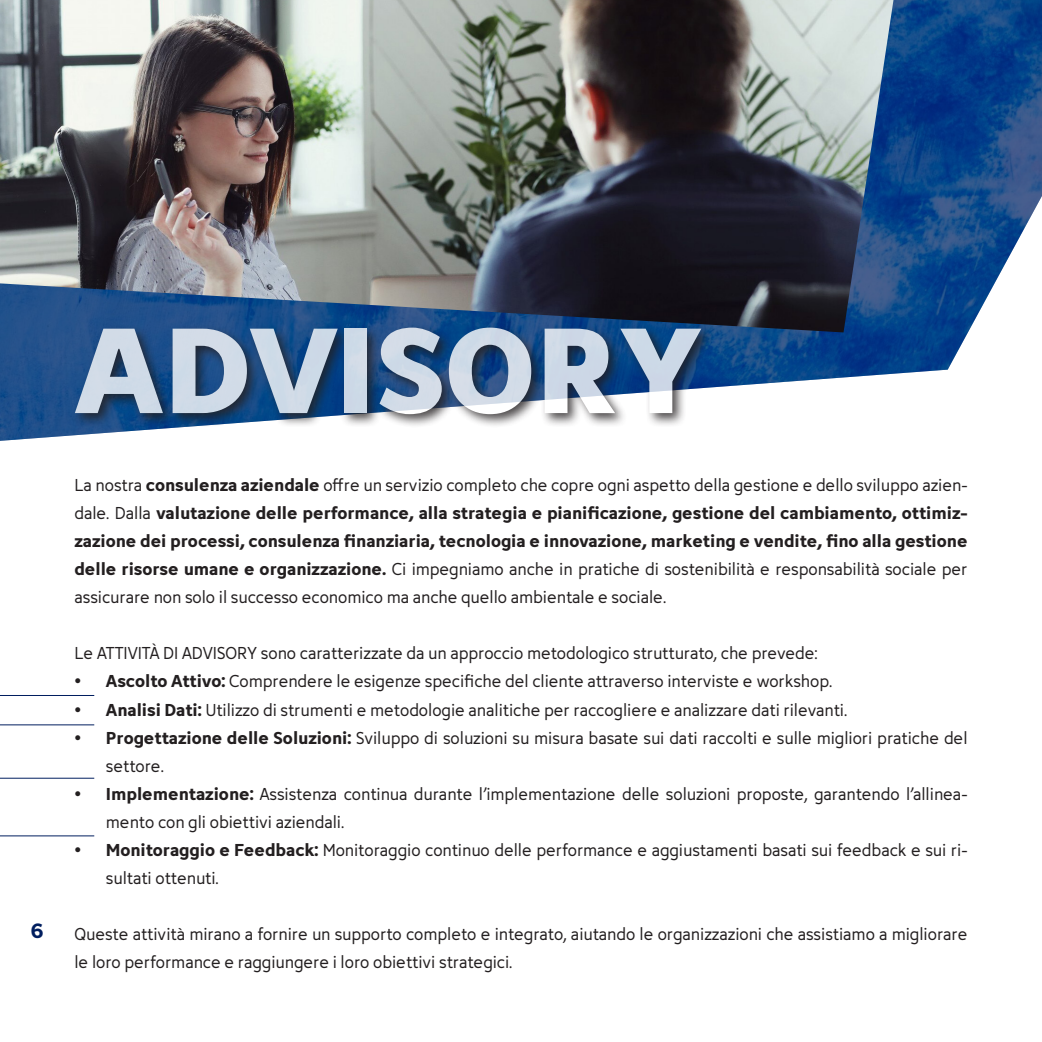
<style>
.page{position:relative;width:1042px;height:1042px;background:#fff}
.page>*{position:absolute;margin:0;border:0;box-sizing:border-box;transform-origin:0 0}
.t1{font:900 122.5px "Avancement 2020";color:#fff}
.t2{font:700 21px "Avancement 2020";color:#011e5f}
.t3{font:17.5px/28px "Avancement 2020";color:#231f20}
.t4{font:700 17.5px/28px "Avancement 2020";color:#231f20;text-align:justify}
.s1{font-weight:400}
.s2{font-weight:700}
</style>
<div class="page">
<img style="left:0;top:0;width:1042px;height:441px">
<img style="left:0;top:0;width:893px;height:332px">
<svg style="left:71px;top:324px;width:644px;height:104px;background:#365274"></svg>
<hr style="left:0;top:695px;width:94px;height:1px;background:#011e5f">
<hr style="left:0;top:724px;width:94px;height:1px;background:#011e5f">
<hr style="left:0;top:778px;width:94px;height:1px;background:#011e5f">
<hr style="left:0;top:835px;width:94px;height:1px;background:#011e5f">
<p class="t2" style="left:31px;top:912px;width:14px">6</p>
<h1 class="t1" style="left:74px;top:265px;width:630px">ADVISORY</h1>
<p class="t4" style="left:74px;top:470px;width:894px"><span class="s1">La nostra</span> consulenza aziendale <span class="s1">offre un servizio completo che copre ogni aspetto della gestione e dello sviluppo azien&shy;dale. Dalla</span> valutazione delle performance, alla strategia e pianificazione, gestione del cambiamento, ottimiz&shy;zazione dei processi, consulenza finanziaria, tecnologia e innovazione, marketing e vendite, fino alla gestione delle risorse umane e organizzazione. <span class="s1">Ci impegniamo anche in pratiche di sostenibilità e responsabilità sociale per assicurare non solo il successo economico ma anche quello ambientale e sociale.</span></p>
<p class="t3" style="left:74px;top:639px;width:745px">Le ATTIVITÀ DI ADVISORY sono caratterizzate da un approccio metodologico strutturato, che prevede:</p>
<p class="t3" style="left:74px;top:667px;width:759px"><span class="s2">• Ascolto Attivo:</span> Comprendere le esigenze specifiche del cliente attraverso interviste e workshop.</p>
<p class="t3" style="left:74px;top:695px;width:774px"><span class="s2">• Analisi Dati:</span> Utilizzo di strumenti e metodologie analitiche per raccogliere e analizzare dati rilevanti.</p>
<p class="t3" style="left:106px;top:723px;width:863px;text-indent:-32px"><span class="s2">• Progettazione delle Soluzioni:</span> Sviluppo di soluzioni su misura basate sui dati raccolti e sulle migliori pratiche del settore.</p>
<p class="t3" style="left:106px;top:779px;width:863px;text-indent:-32px"><span class="s2">• Implementazione:</span> Assistenza continua durante l’implementazione delle soluzioni proposte, garantendo l’allinea&shy;mento con gli obiettivi aziendali.</p>
<p class="t3" style="left:106px;top:835px;width:863px;text-indent:-32px"><span class="s2">• Monitoraggio e Feedback:</span> Monitoraggio continuo delle performance e aggiustamenti basati sui feedback e sui ri&shy;sultati ottenuti.</p>
<p class="t3" style="left:74px;top:919px;width:894px">Queste attività mirano a fornire un supporto completo e integrato, aiutando le organizzazioni che assistiamo a migliorare le loro performance e raggiungere i loro obiettivi strategici.</p>
</div>
